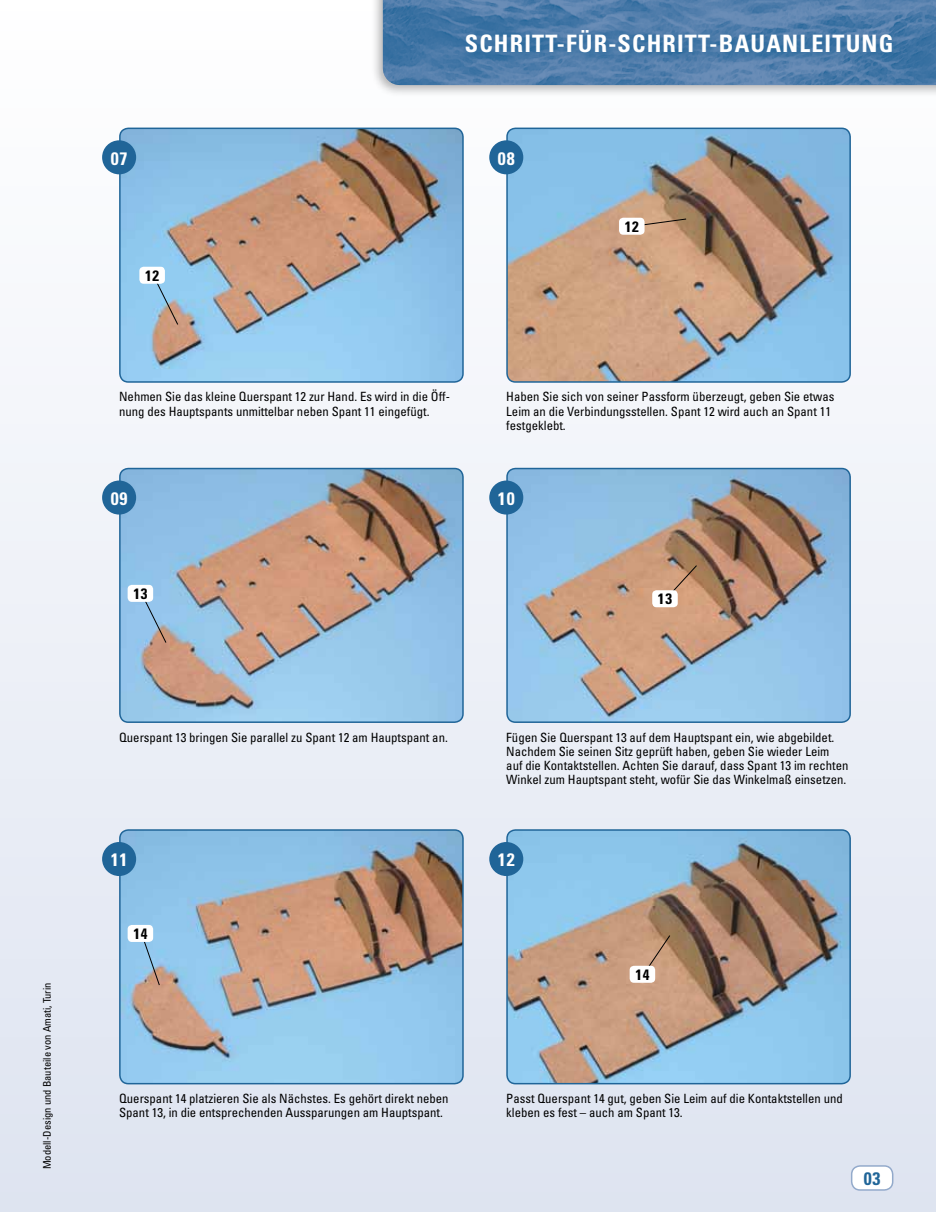
<style>
.page{position:relative;width:936px;height:1212px;background:#fff}
.page>*{position:absolute;margin:0;border:0;box-sizing:border-box;transform-origin:0 0}
.t1{font:700 condensed 24px "Univers";letter-spacing:.05em;color:#fff}
.t2{font:700 condensed 18px "Univers";letter-spacing:.05em;color:#fff}
.t3{font:700 condensed 18px "Univers";color:#206598}
.t4{font:700 condensed 15px "Univers";letter-spacing:.05em;color:#000}
.t5{font:condensed 12.75px/14.2px "Univers";color:#000}
.t6{font:condensed 10.5px "Univers";color:#000}
</style>
<div class="page">
<div style="left:0;top:0;width:935px;height:1212px;background:linear-gradient(to bottom,#fefeff,#dde3f0)"></div>
<div style="left:851px;top:1166px;width:41px;height:24px;background:#fff;border-radius:9px"></div>
<div style="left:850px;top:1165px;width:43px;height:26px;border:2px solid #93aacb;border-radius:9px"></div>
<img style="left:120px;top:128px;width:343px;height:254px">
<div style="left:119px;top:128px;width:344px;height:255px;border:2px solid #206598;border-radius:9px"></div>
<div style="left:102px;top:140px;width:34px;height:34px;background:#206598;border-radius:50%"></div>
<img style="left:507px;top:128px;width:343px;height:254px">
<div style="left:506px;top:128px;width:344px;height:255px;border:2px solid #206598;border-radius:9px"></div>
<div style="left:489px;top:140px;width:34px;height:34px;background:#206598;border-radius:50%"></div>
<img style="left:120px;top:468px;width:343px;height:254px">
<div style="left:119px;top:468px;width:344px;height:255px;border:2px solid #206598;border-radius:9px"></div>
<div style="left:102px;top:480px;width:34px;height:34px;background:#206598;border-radius:50%"></div>
<img style="left:507px;top:468px;width:343px;height:254px">
<div style="left:506px;top:468px;width:344px;height:255px;border:2px solid #206598;border-radius:9px"></div>
<div style="left:489px;top:480px;width:34px;height:34px;background:#206598;border-radius:50%"></div>
<img style="left:120px;top:830px;width:343px;height:254px">
<div style="left:119px;top:829px;width:344px;height:255px;border:2px solid #206598;border-radius:9px"></div>
<div style="left:102px;top:842px;width:34px;height:34px;background:#206598;border-radius:50%"></div>
<img style="left:507px;top:830px;width:343px;height:254px">
<div style="left:506px;top:829px;width:344px;height:255px;border:2px solid #206598;border-radius:9px"></div>
<div style="left:489px;top:842px;width:34px;height:34px;background:#206598;border-radius:50%"></div>
<svg style="left:152px;top:274px;width:27px;height:51px"></svg>
<div style="left:139px;top:267px;width:26px;height:17px;background:#fff;border-radius:4px"></div>
<svg style="left:642px;top:218px;width:45px;height:9px"></svg>
<div style="left:619px;top:218px;width:25px;height:17px;background:#fff;border-radius:4px"></div>
<svg style="left:140px;top:592px;width:27px;height:51px"></svg>
<div style="left:128px;top:585px;width:25px;height:17px;background:#fff;border-radius:4px"></div>
<svg style="left:665px;top:564px;width:32px;height:36px"></svg>
<div style="left:652px;top:590px;width:25px;height:17px;background:#fff;border-radius:4px"></div>
<svg style="left:141px;top:932px;width:19px;height:54px"></svg>
<div style="left:128px;top:925px;width:25px;height:17px;background:#fff;border-radius:4px"></div>
<svg style="left:642px;top:934px;width:28px;height:41px"></svg>
<div style="left:629px;top:966px;width:26px;height:17px;background:#fff;border-radius:4px"></div>
<div style="left:371px;top:0;width:564px;height:97px;background:#000;opacity:.3"></div>
<img style="left:383px;top:0;width:552px;height:85px">
<svg style="left:461px;top:26px;width:441px;height:38px;background:#4577a6"></svg>
<p class="t6" style="left:41px;top:1169px;width:189px;rotate:-90deg">Modell-Design und Bauteile von Amati, Turin</p>
<h2 class="t2" style="left:111px;top:147px;width:18px">07</h2>
<p class="t4" style="left:145px;top:266px;width:16px">12</p>
<h1 class="t1" style="left:465px;top:29px;width:58px">SCHRITT</h1>
<h1 class="t1" style="left:557px;top:29px;width:119px">-FÜR-SCHRITT</h1>
<h1 class="t1" style="left:709px;top:29px;width:25px">-BAUANLEITUNG</h1>
<h2 class="t2" style="left:498px;top:147px;width:18px">08</h2>
<p class="t4" style="left:624px;top:217px;width:16px">12</p>
<p class="t5" style="left:119px;top:390px;width:332px">Nehmen Sie das kleine Querspant 12 zur Hand. Es wird in die Öff&shy;nung des Hauptspants unmittelbar neben Spant 11 eingefügt.</p>
<p class="t5" style="left:506px;top:390px;width:329px">Haben Sie sich von seiner Passform überzeugt, geben Sie etwas<br>Leim an die Verbindungsstellen. Spant 12 wird auch an Spant 11 festgeklebt.</p>
<h2 class="t2" style="left:111px;top:487px;width:18px">09</h2>
<h2 class="t2" style="left:498px;top:487px;width:18px">10</h2>
<p class="t4" style="left:133px;top:584px;width:16px">13</p>
<p class="t4" style="left:658px;top:589px;width:16px">13</p>
<p class="t5" style="left:119px;top:730px;width:330px">Querspant 13 bringen Sie parallel zu Spant 12 am Hauptspant an.</p>
<p class="t5" style="left:506px;top:730px;width:344px">Fügen Sie Querspant 13 auf dem Hauptspant ein, wie abgebildet.<br>Nachdem Sie seinen Sitz geprüft haben, geben Sie wieder Leim auf die Kontaktstellen. Achten Sie darauf, dass Spant 13 im rechten Winkel zum Hauptspant steht, wofür Sie das Winkelmaß einsetzen.</p>
<h2 class="t2" style="left:111px;top:849px;width:18px">11</h2>
<h2 class="t2" style="left:498px;top:849px;width:18px">12</h2>
<p class="t4" style="left:133px;top:924px;width:16px">14</p>
<p class="t4" style="left:635px;top:965px;width:16px">14</p>
<p class="t5" style="left:119px;top:1091px;width:331px">Querspant 14 platzieren Sie als Nächstes. Es gehört direkt neben<br>Spant 13, in die entsprechenden Aussparungen am Hauptspant.</p>
<p class="t5" style="left:506px;top:1091px;width:338px">Passt Querspant 14 gut, geben Sie Leim auf die Kontaktstellen und kleben es fest – auch am Spant 13.</p>
<h2 class="t3" style="left:863px;top:1167px;width:18px">03</h2>
</div>
